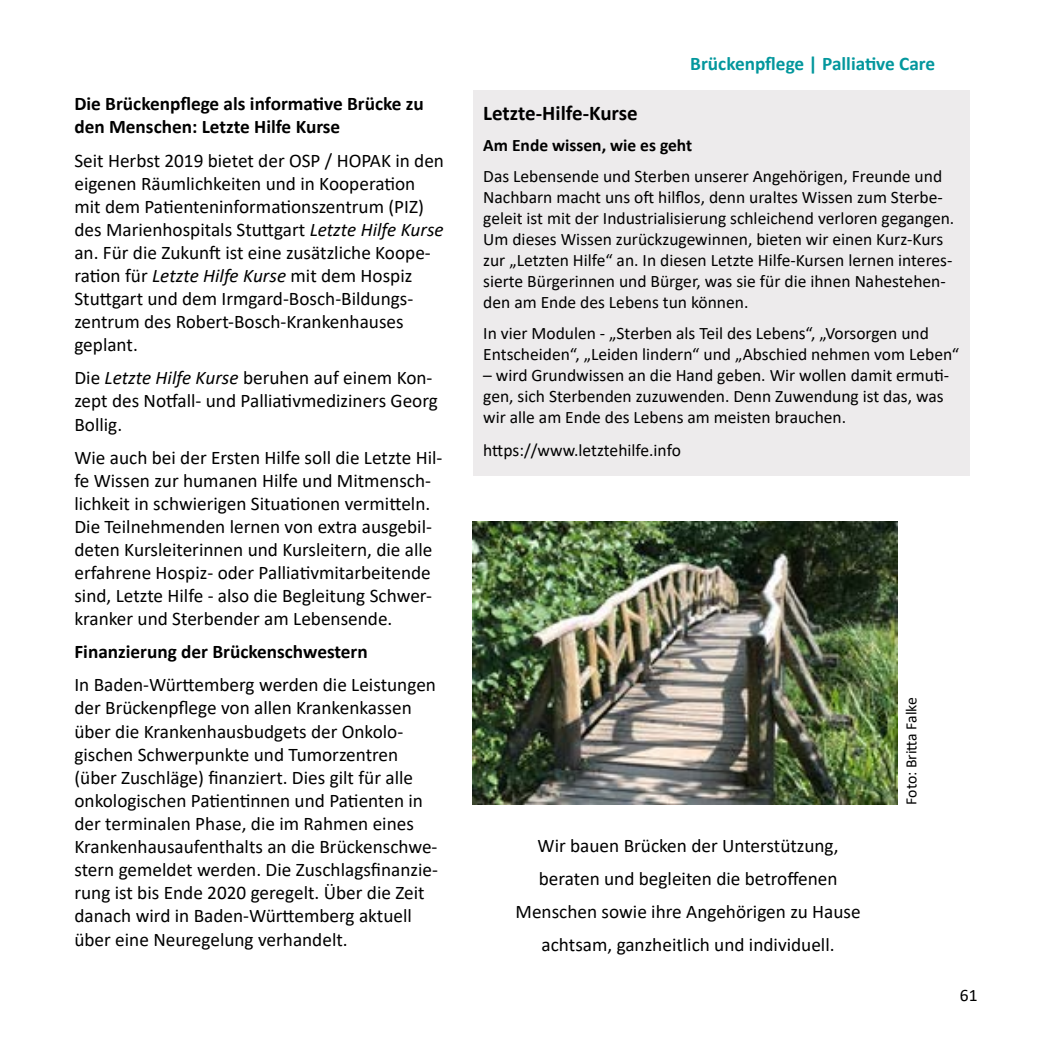
<style>
.page{position:relative;width:1042px;height:1042px;background:#fff}
.page>*{position:absolute;margin:0;border:0;box-sizing:border-box;transform-origin:0 0}
.t1{font:700 21px "Calibri";color:#000}
.t2{font:19.25px/23.1px "Calibri";color:#000}
.t3{font:700 19.25px/23.1px "Calibri";color:#000}
.t4{font:700 19.25px "Calibri";color:#03979d}
.t5{font:17.5px/21px "Calibri";color:#000}
.t6{font:700 17.5px "Calibri";color:#000}
.t7{font:15.75px "Calibri";color:#000}
.s1{font-style:italic}
</style>
<div class="page">
<div style="left:473px;top:90px;width:497px;height:385px;background:#edebec"></div>
<img style="left:472px;top:521px;width:425px;height:284px">
<p class="t3" style="left:74px;top:92px;width:351px">Die Brückenpflege als informative Brücke zu den Menschen: Letzte Hilfe Kurse</p>
<p class="t2" style="left:74px;top:148px;width:371px">Seit Herbst 2019 bietet der OSP / HOPAK in den eigenen Räumlichkeiten und in Kooperation mit dem Patienteninformationszentrum (PIZ) des Marienhospitals Stuttgart <span class="s1">Letzte Hilfe Kurse </span>an. Für die Zukunft ist eine zusätzliche Koope&shy;ration für <span class="s1">Letzte Hilfe Kurse</span> mit dem Hospiz Stuttgart und dem Irmgard-Bosch-Bildungs&shy;zentrum des Robert-Bosch-Krankenhauses geplant.</p>
<p class="t2" style="left:74px;top:366px;width:365px">Die <span class="s1">Letzte Hilfe Kurse</span> beruhen auf einem Kon&shy;zept des Notfall- und Palliativmediziners Georg<br>Bollig.</p>
<p class="t2" style="left:74px;top:445px;width:370px">Wie auch bei der Ersten Hilfe soll die Letzte Hil&shy;fe Wissen zur humanen Hilfe und Mitmensch&shy;lichkeit in schwierigen Situationen vermitteln.<br>Die Teilnehmenden lernen von extra ausgebil&shy;deten Kursleiterinnen und Kursleitern, die alle erfahrene Hospiz- oder Palliativmitarbeitende sind, Letzte Hilfe - also die Begleitung Schwer&shy;kranker und Sterbender am Lebensende.</p>
<p class="t3" style="left:74px;top:640px;width:295px">Finanzierung der Brückenschwestern</p>
<p class="t2" style="left:74px;top:673px;width:365px">In Baden-Württemberg werden die Leistungen der Brückenpflege von allen Krankenkassen über die Krankenhausbudgets der Onkolo&shy;gischen Schwerpunkte und Tumorzentren (über Zuschläge) finanziert. Dies gilt für alle onkologischen Patientinnen und Patienten in der terminalen Phase, die im Rahmen eines Krankenhausaufenthalts an die Brückenschwe&shy;stern gemeldet werden. Die Zuschlagsfinanzie&shy;rung ist bis Ende 2020 geregelt. Über die Zeit danach wird in Baden-Württemberg aktuell über eine Neuregelung verhandelt.</p>
<p class="t4" style="left:690px;top:50px;width:246px">Brückenpflege | Palliative Care</p>
<p class="t1" style="left:483px;top:99px;width:156px">Letzte-Hilfe-Kurse</p>
<p class="t6" style="left:483px;top:133px;width:210px">Am Ende wissen, wie es geht</p>
<p class="t5" style="left:483px;top:166px;width:472px">Das Lebensende und Sterben unserer Angehörigen, Freunde und Nachbarn macht uns oft hilflos, denn uraltes Wissen zum Sterbe&shy;geleit ist mit der Industrialisierung schleichend verloren gegangen.<br>Um dieses Wissen zurückzugewinnen, bieten wir einen Kurz-Kurs zur „Letzten Hilfe“ an. In diesen Letzte Hilfe-Kursen lernen interes&shy;sierte Bürgerinnen und Bürger, was sie für die ihnen Nahestehen&shy;den am Ende des Lebens tun können.</p>
<p class="t5" style="left:483px;top:322px;width:477px">In vier Modulen - „Sterben als Teil des Lebens“, „Vorsorgen und<br>Entscheiden“, „Leiden lindern“ und „Abschied nehmen vom Leben“</p>
<p class="t5" style="left:483px;top:364px;width:467px">– wird Grundwissen an die Hand geben. Wir wollen damit ermuti&shy;gen, sich Sterbenden zuzuwenden. Denn Zuwendung ist das, was wir alle am Ende des Lebens am meisten brauchen.</p>
<p class="t5" style="left:483px;top:439px;width:199px">https://www.letztehilfe.info</p>
<p class="t2" style="left:515px;top:828px;width:347px;line-height:33.1px;text-align:center">Wir bauen Brücken der Unterstützung, beraten und begleiten die betroffenen Menschen sowie ihre Angehörigen zu Hause achtsam, ganzheitlich und individuell.</p>
<p class="t7" style="left:900px;top:805px;width:109px;rotate:-90deg">Foto: Britta Falke</p>
<p class="t5" style="left:960px;top:984px;width:19px">61</p>
</div>
